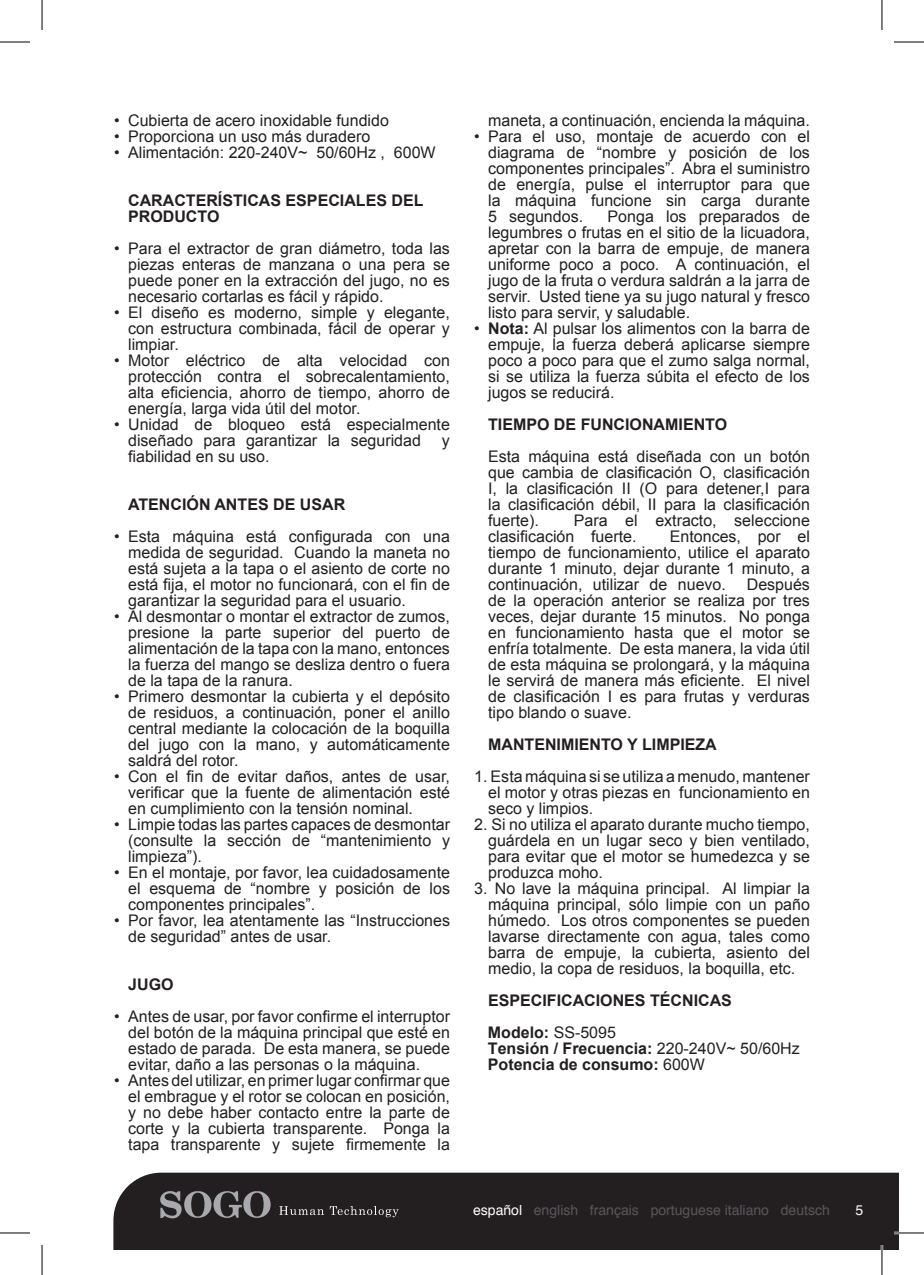
<style>
.page{position:relative;width:924px;height:1275px;background:#fff}
.page>*{position:absolute;margin:0;border:0;box-sizing:border-box;transform-origin:0 0}
.t1{font:16px/16px "Arial";color:#231f20;text-align:justify}
.t2{font:700 16px/16px "Arial";color:#231f20}
.t3{font:14px "Helvetica";color:#57585a}
.t4{font:14px "Helvetica";color:#fff}
.s1{font-style:inherit}
.s2{font-weight:700}
.s3{font-weight:400}
.s4{color:#fff}
</style>
<div class="page">
<div style="left:113px;top:1172px;width:785px;height:78px;background:#231f20"></div>
<svg style="left:160px;top:1189px;width:111px;height:29px;background:#565456"></svg>
<svg style="left:279px;top:1206px;width:119px;height:11px"></svg>
<hr style="left:893px;top:1231px;width:30px;height:3px;background:#fff">
<hr style="left:880px;top:1245px;width:2px;height:30px;background:#fff">
<hr style="left:0;top:42px;width:30px;height:1px;background:#000">
<hr style="left:893px;top:42px;width:30px;height:1px;background:#000">
<hr style="left:0;top:1232px;width:30px;height:1px;background:#000">
<hr style="left:893px;top:1232px;width:30px;height:1px;background:#000">
<hr style="left:42px;top:0;width:1px;height:30px;background:#000">
<hr style="left:42px;top:1245px;width:1px;height:30px;background:#000">
<hr style="left:881px;top:0;width:1px;height:30px;background:#000">
<hr style="left:881px;top:1245px;width:1px;height:30px;background:#000">
<p class="t1" style="left:114px;top:112px;width:276px">• Cubierta de acero inoxidable fundido</p>
<p class="t1" style="left:114px;top:128px;width:257px">• Proporciona un uso más duradero</p>
<p class="t1" style="left:114px;top:144px;width:323px">• Alimentación: 220-240V<span class="s1">~</span> 50/60Hz , 600W</p>
<p class="t2" style="left:128px;top:193px;width:297px">CARACTERÍSTICAS ESPECIALES DEL<br>PRODUCTO</p>
<p class="t1" style="left:128px;top:240px;width:323px;text-indent:-14px">• Para el extractor de gran diámetro, toda las piezas enteras de manzana o una pera se puede poner en la extracción del jugo, no es necesario cortarlas es fácil y rápido.</p>
<p class="t1" style="left:128px;top:304px;width:323px;text-indent:-14px">• El diseño es moderno, simple y elegante, con estructura combinada, fácil de operar y limpiar.</p>
<p class="t1" style="left:128px;top:352px;width:323px;text-indent:-14px">• Motor eléctrico de alta velocidad con protección contra el sobrecalentamiento, alta eficiencia, ahorro de tiempo, ahorro de energía, larga vida útil del motor.</p>
<p class="t1" style="left:128px;top:416px;width:323px;text-indent:-14px">• Unidad de bloqueo está especialmente diseñado para garantizar la seguridad</p>
<p class="t1" style="left:441px;top:432px;width:9px">y</p>
<p class="t1" style="left:128px;top:448px;width:143px">fiabilidad en su uso.</p>
<p class="t2" style="left:128px;top:497px;width:218px">ATENCIÓN ANTES DE USAR</p>
<p class="t1" style="left:128px;top:528px;width:323px;text-indent:-14px">• Esta máquina está configurada con una medida de seguridad. Cuando la maneta no está sujeta a la tapa o el asiento de corte no está fija, el motor no funcionará, con el fin de garantizar la seguridad para el usuario.</p>
<p class="t1" style="left:128px;top:608px;width:323px;text-indent:-14px">• Al desmontar o montar el extractor de zumos, presione la parte superior del puerto de alimentación de la tapa con la mano, entonces la fuerza del mango se desliza dentro o fuera de la tapa de la ranura.</p>
<p class="t1" style="left:128px;top:688px;width:323px;text-indent:-14px">• Primero desmontar la cubierta y el depósito de residuos, a continuación, poner el anillo central mediante la colocación de la boquilla del jugo con la mano, y automáticamente saldrá del rotor.</p>
<p class="t1" style="left:128px;top:768px;width:323px;text-indent:-14px">• Con el fin de evitar daños, antes de usar, verificar que la fuente de alimentación esté en cumplimiento con la tensión nominal.</p>
<p class="t1" style="left:128px;top:816px;width:323px;text-indent:-14px">• Limpie todas las partes capaces de desmontar (consulte la sección de “mantenimiento y limpieza”).</p>
<p class="t1" style="left:128px;top:864px;width:323px;text-indent:-14px">• En el montaje, por favor, lea cuidadosamente el esquema de “nombre y posición de los componentes principales”.</p>
<p class="t1" style="left:128px;top:912px;width:323px;text-indent:-14px">• Por favor, lea atentamente las “Instrucciones de seguridad” antes de usar.</p>
<p class="t2" style="left:128px;top:977px;width:47px">JUGO</p>
<p class="t1" style="left:128px;top:1008px;width:323px;text-indent:-14px">• Antes de usar, por favor confirme el interruptor del botón de la máquina principal que esté en estado de parada. De esta manera, se puede evitar, daño a las personas o la máquina.</p>
<p class="t1" style="left:128px;top:1072px;width:323px;text-indent:-14px">• Antes del utilizar, en primer lugar confirmar que el embrague y el rotor se colocan en posición, y no debe haber contacto entre la parte de corte y la cubierta transparente. Ponga la tapa transparente y sujete firmemente la</p>
<p class="t1" style="left:488px;top:112px;width:323px">maneta, a continuación, encienda la máquina.</p>
<p class="t1" style="left:488px;top:128px;width:323px;text-indent:-14px">• Para el uso, montaje de acuerdo con el diagrama de “nombre y posición de los componentes principales”. Abra el suministro de energía, pulse el interruptor para que la máquina funcione sin carga durante 5 segundos.</p>
<p class="t1" style="left:488px;top:208px;width:323px;text-indent:119px">Ponga los preparados de legumbres o frutas en el sitio de la licuadora, apretar con la barra de empuje, de manera uniforme poco a poco. A continuación, el jugo de la fruta o verdura saldrán a la jarra de servir. Usted tiene ya su jugo natural y fresco listo para servir, y saludable.</p>
<p class="t1" style="left:488px;top:320px;width:323px;text-indent:-14px">• <span class="s2">Nota:</span> Al pulsar los alimentos con la barra de empuje, la fuerza deberá aplicarse siempre poco a poco para que el zumo salga normal, si se utiliza la fuerza súbita el efecto de los jugos se reducirá.</p>
<p class="t2" style="left:488px;top:417px;width:240px">TIEMPO DE FUNCIONAMIENTO</p>
<p class="t1" style="left:488px;top:448px;width:323px">Esta máquina está diseñada con un botón que cambia de clasificación O, clasificación I, la clasificación II (O para detener,I para la clasificación débil, II para la clasificación fuerte).</p>
<p class="t1" style="left:488px;top:512px;width:323px;text-indent:86px">Para el extracto, seleccione clasificación fuerte.</p>
<p class="t1" style="left:488px;top:528px;width:323px;text-indent:182px">Entonces, por el tiempo de funcionamiento, utilice el aparato durante 1 minuto, dejar durante 1 minuto, a continuación, utilizar de nuevo.</p>
<p class="t1" style="left:488px;top:576px;width:323px;text-indent:258px">Después de la operación anterior se realiza por tres veces, dejar durante 15 minutos. No ponga en funcionamiento hasta que el motor se enfría totalmente. De esta manera, la vida útil de esta máquina se prolongará, y la máquina le servirá de manera más eficiente. El nivel de clasificación I es para frutas y verduras tipo blando o suave.</p>
<p class="t2" style="left:488px;top:737px;width:230px">MANTENIMIENTO Y LIMPIEZA</p>
<p class="t1" style="left:488px;top:768px;width:323px;text-indent:-14px">1. Esta máquina si se utiliza a menudo, mantener el motor y otras piezas en funcionamiento en seco y limpios.</p>
<p class="t1" style="left:488px;top:816px;width:323px;text-indent:-14px">2. Si no utiliza el aparato durante mucho tiempo, guárdela en un lugar seco y bien ventilado, para evitar que el motor se humedezca y se produzca moho.</p>
<p class="t1" style="left:488px;top:880px;width:323px;text-indent:-14px">3. No lave la máquina principal. Al limpiar la máquina principal, sólo limpie con un paño húmedo. Los otros componentes se pueden lavarse directamente con agua, tales como barra de empuje, la cubierta, asiento del medio, la copa de residuos, la boquilla, etc.</p>
<p class="t2" style="left:487px;top:984px;width:245px;line-height:32.2px">ESPECIFICACIONES TÉCNICAS<br>Modelo: <span class="s3">SS-5</span><span class="s3">095</span></p>
<p class="t2" style="left:487px;top:1041px;width:313px">Tensión / Frecuencia: <span class="s3">220-240V~ 50/60Hz<br></span>Potencia de consumo: <span class="s3">600W</span></p>
<p class="t3" style="left:473px;top:1199px;width:358px"><span class="s4">español</span> english français portuguese italiano deutsch</p>
<p class="t4" style="left:855px;top:1199px;width:9px">5</p>
</div>
